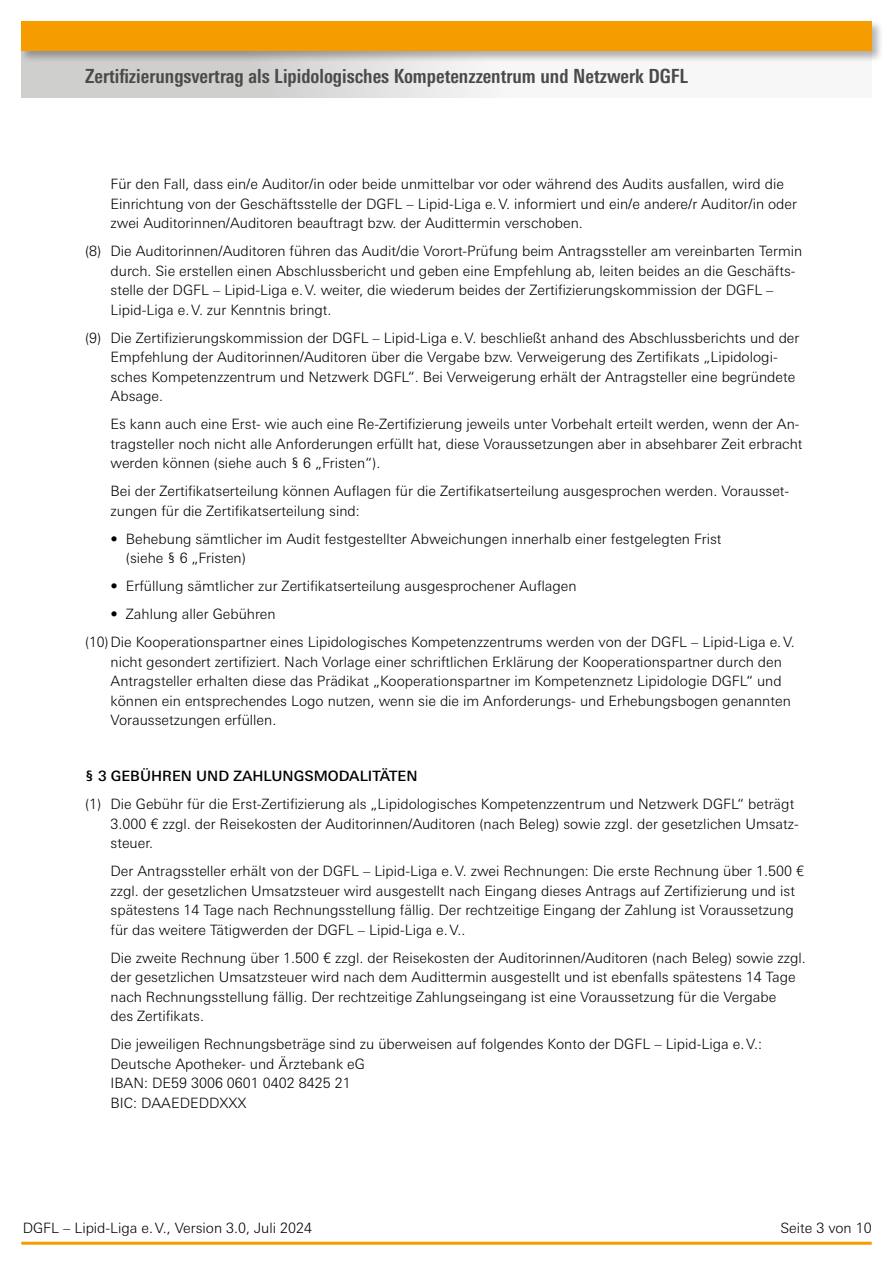
<style>
.page{position:relative;width:893px;height:1263px;background:#fff}
.page>*{position:absolute;margin:0;border:0;box-sizing:border-box;transform-origin:0 0}
.t1{font:700 condensed 19.5px "Univers Next Pro";color:#4a4a49}
.t2{font:300 14.25px/19.5px "Univers Next Pro";color:#000}
.t3{font:500 14.25px "Univers Next Pro";color:#000}
</style>
<div class="page">
<div style="left:21px;top:34px;width:851px;height:64px;background:linear-gradient(to right,#cacac9,#fff)"></div>
<div style="left:20px;top:20px;width:864px;height:42px;background:#000;opacity:.3"></div>
<div style="left:21px;top:21px;width:851px;height:30px;background:#f59c00"></div>
<hr style="left:21px;top:1242px;width:851px;height:3px;background:#f59c00">
<h1 class="t1" style="left:85px;top:64px;width:605px">Zertifizierungsvertrag als Lipidologisches Kompetenzzentrum und Netzwerk DGFL</h1>
<p class="t2" style="left:111px;top:174px;width:688px">Für den Fall, dass ein/e Auditor/in oder beide unmittelbar vor oder während des Audits ausfallen, wird die<br>Einrichtung von der Geschäftsstelle der DGFL – Lipid-Liga e.V. informiert und ein/e andere/r Auditor/in oder zwei Auditorinnen/Auditoren beauftragt bzw. der Audittermin verschoben.</p>
<p class="t2" style="left:111px;top:241px;width:693px;text-indent:-26px">(8) Die Auditorinnen/Auditoren führen das Audit/die Vorort-Prüfung beim Antragssteller am vereinbarten Termin durch. Sie erstellen einen Abschlussbericht und geben eine Empfehlung ab, leiten beides an die Geschäfts&shy;stelle der DGFL – Lipid-Liga e.V. weiter, die wiederum beides der Zertifizierungskommission der DGFL – Lipid-Liga e.V. zur Kenntnis bringt.</p>
<p class="t2" style="left:111px;top:328px;width:690px;text-indent:-26px">(9) Die Zertifizierungskommission der DGFL – Lipid-Liga e.V. beschließt anhand des Abschlussberichts und der Empfehlung der Auditorinnen/Auditoren über die Vergabe bzw. Verweigerung des Zertifikats „Lipidologi&shy;sches Kompetenzzentrum und Netzwerk DGFL“. Bei Verweigerung erhält der Antragsteller eine begründete Absage.</p>
<p class="t2" style="left:111px;top:414px;width:693px">Es kann auch eine Erst- wie auch eine Re-Zertifizierung jeweils unter Vorbehalt erteilt werden, wenn der An&shy;tragsteller noch nicht alle Anforderungen erfüllt hat, diese Voraussetzungen aber in absehbarer Zeit erbracht werden können (siehe auch § 6 „Fristen“).</p>
<p class="t2" style="left:111px;top:481px;width:680px">Bei der Zertifikatserteilung können Auflagen für die Zertifikatserteilung ausgesprochen werden. Vorausset&shy;zungen für die Zertifikatserteilung sind:</p>
<p class="t2" style="left:126px;top:529px;width:597px;text-indent:-15px">• Behebung sämtlicher im Audit festgestellter Abweichungen innerhalb einer festgelegten Frist (siehe § 6 „Fristen)</p>
<p class="t2" style="left:111px;top:576px;width:468px">• Erfüllung sämtlicher zur Zertifikatserteilung ausgesprochener Auflagen</p>
<p class="t2" style="left:85px;top:600px;width:711px;line-height:28px;text-indent:26px">• Zahlung aller Gebühren<br>(10)Die Kooperationspartner eines Lipidologisches Kompetenzzentrums werden von der DGFL – Lipid-Liga e.V.</p>
<p class="t2" style="left:111px;top:652px;width:682px">nicht gesondert zertifiziert. Nach Vorlage einer schriftlichen Erklärung der Kooperationspartner durch den Antragsteller erhalten diese das Prädikat „Kooperationspartner im Kompetenznetz Lipidologie DGFL“ und können ein entsprechendes Logo nutzen, wenn sie die im Anforderungs- und Erhebungsbogen genannten Voraussetzungen erfüllen.</p>
<p class="t3" style="left:85px;top:768px;width:334px">§ 3 GEBÜHREN UND ZAHLUNGSMODALITÄTEN</p>
<p class="t2" style="left:111px;top:794px;width:690px;text-indent:-26px">(1) Die Gebühr für die Erst-Zertifizierung als „Lipidologisches Kompetenzzentrum und Netzwerk DGFL“ beträgt<br>3.000 € zzgl. der Reisekosten der Auditorinnen/Auditoren (nach Beleg) sowie zzgl. der gesetzlichen Umsatz&shy;steuer.</p>
<p class="t2" style="left:111px;top:861px;width:695px">Der Antragssteller erhält von der DGFL – Lipid-Liga e.V. zwei Rechnungen: Die erste Rechnung über 1.500 € zzgl. der gesetzlichen Umsatzsteuer wird ausgestellt nach Eingang dieses Antrags auf Zertifizierung und ist spätestens 14 Tage nach Rechnungsstellung fällig. Der rechtzeitige Eingang der Zahlung ist Voraussetzung für das weitere Tätigwerden der DGFL – Lipid-Liga e.V..</p>
<p class="t2" style="left:111px;top:948px;width:697px">Die zweite Rechnung über 1.500 € zzgl. der Reisekosten der Auditorinnen/Auditoren (nach Beleg) sowie zzgl. der gesetzlichen Umsatzsteuer wird nach dem Audittermin ausgestellt und ist ebenfalls spätestens 14 Tage nach Rechnungsstellung fällig. Der rechtzeitige Zahlungseingang ist eine Voraussetzung für die Vergabe<br>des Zertifikats.</p>
<p class="t2" style="left:111px;top:1034px;width:653px">Die jeweiligen Rechnungsbeträge sind zu überweisen auf folgendes Konto der DGFL – Lipid-Liga e.V.:<br>Deutsche Apotheker- und Ärztebank eG<br>IBAN: DE59 3006 0601 0402 8425 21<br>BIC: DAAEDEDDXXX</p>
<p class="t2" style="left:23px;top:1218px;width:291px">DGFL – Lipid-Liga e.V., Version 3.0, Juli 2024</p>
<p class="t2" style="left:780px;top:1218px;width:93px">Seite 3 von 10</p>
</div>
